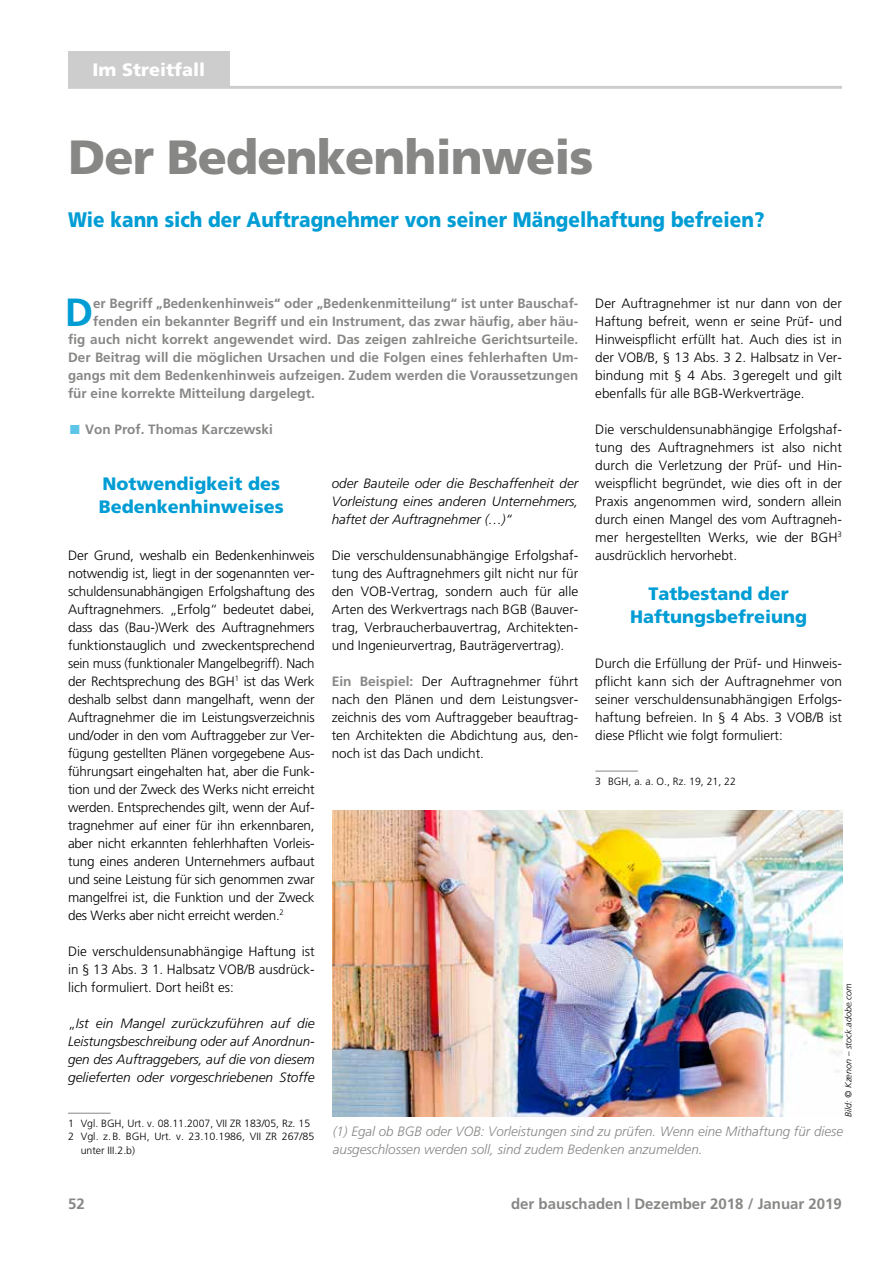
<style>
.page{position:relative;width:893px;height:1263px;background:#fff}
.page>*{position:absolute;margin:0;border:0;box-sizing:border-box;transform-origin:0 0}
.t1{font:48px "A Frutiger Black";letter-spacing:-.02em;color:#878786}
.t2{font:700 39.3px "A Frutiger";color:#009dd4}
.t3{font:21px "A Frutiger Black";color:#009dd4;scale:.9 1}
.t4{font:18px/22.5px "A Frutiger Black";color:#009dd4}
.t5{font:18px "A Frutiger Black";color:#fff}
.t6{font:700 15px "A Frutiger";color:#878786}
.t7{font:13.5px/18px "A Frutiger Light";color:#000;text-align:justify}
.t8{font:700 13.5px "A Frutiger";color:#878786}
.t9{font:italic 13.5px/18px "A Frutiger Light";color:#000;text-align:justify}
.t10{font:italic 13.5px/18px "A Frutiger Light";color:#878786}
.t11{font:10.5px "A Frutiger Light";color:#000}
.t12{font:italic 9px "A Frutiger Light";color:#000}
.s1{font-family:"A Frutiger Black";font-weight:400;color:#5dc5e8}
.s2{font-style:normal}
.s3{font-family:"A Frutiger";font-weight:700;color:#878786}
</style>
<div class="page">
<hr style="left:68px;top:86px;width:774px;height:3px;background:#cdcdcd">
<div style="left:68px;top:51px;width:162px;height:35px;background:#cdcdcd"></div>
<hr style="left:68px;top:1113px;width:43px;height:1px;background:#878786">
<hr style="left:595px;top:771px;width:43px;height:1px;background:#878786">
<img style="left:332px;top:811px;width:510px;height:306px">
<h3 class="t5" style="left:93px;top:57px;width:114px">Im Streitfall</h3>
<h1 class="t1" style="left:68px;top:122px;width:527px">Der Bedenkenhinweis</h1>
<h3 class="t3" style="left:68px;top:205px;width:775px">Wie kann sich der Auftragnehmer von seiner Mängelhaftung befreien?</h3>
<h2 class="t2" style="left:65px;top:283px;width:30px">D</h2>
<p class="t8" style="left:93px;top:293px;width:487px">er Begriff „Bedenkenhinweis“ oder „Bedenkenmitteilung“ ist unter Bauschaf-</p>
<p class="t7" style="left:595px;top:293px;width:248px">Der Auftragnehmer ist nur dann von der Haftung befreit, wenn er seine Prüf- und Hinweispflicht erfüllt hat. Auch dies ist in der VOB/B, § 13 Abs. 3 2. Halbsatz in Ver&shy;bindung mit § 4 Abs. 3geregelt und gilt ebenfalls für alle BGB-Werkverträge.</p>
<p class="t7" style="left:595px;top:419px;width:248px">Die verschuldensunabhängige Erfolgshaf&shy;tung des Auftragnehmers ist also nicht durch die Verletzung der Prüf- und Hin&shy;weispflicht begründet, wie dies oft in der Praxis angenommen wird, sondern allein durch einen Mangel des vom Auftragneh&shy;mer hergestellten Werks, wie der BGH<sup>3 </sup>ausdrücklich hervorhebt.</p>
<h3 class="t4" style="left:630px;top:581px;width:179px;text-align:center">Tatbestand der<br>Haftungsbefreiung</h3>
<p class="t7" style="left:595px;top:653px;width:248px">Durch die Erfüllung der Prüf- und Hinweis&shy;pflicht kann sich der Auftragnehmer von seiner verschuldensunabhängigen Erfolgs&shy;haftung befreien. In § 4 Abs. 3 VOB/B ist diese Pflicht wie folgt formuliert:</p>
<p class="t11" style="left:595px;top:773px;width:142px">3 BGH, a. a. O., Rz. 19, 21, 22</p>
<p class="t8" style="left:93px;top:311px;width:487px">fenden ein bekannter Begriff und ein Instrument, das zwar häufig, aber häu-</p>
<p class="t8" style="left:68px;top:329px;width:512px">fig auch nicht korrekt angewendet wird. Das zeigen zahlreiche Gerichtsurteile.</p>
<p class="t8" style="left:68px;top:347px;width:512px">Der Beitrag will die möglichen Ursachen und die Folgen eines fehlerhaften Um-</p>
<p class="t8" style="left:68px;top:365px;width:512px">gangs mit dem Bedenkenhinweis aufzeigen. Zudem werden die Voraussetzungen</p>
<p class="t8" style="left:68px;top:383px;width:248px">für eine korrekte Mitteilung dargelegt.</p>
<p class="t8" style="left:68px;top:419px;width:206px"><span class="s1">ð</span> Von Prof. Thomas Karczewski</p>
<h3 class="t4" style="left:99px;top:471px;width:187px">Notwendigkeit des<br>Bedenkenhinweises</h3>
<p class="t7" style="left:68px;top:545px;width:248px">Der Grund, weshalb ein Bedenkenhinweis notwendig ist, liegt in der sogenannten ver&shy;schuldensunabhängigen Erfolgshaftung des Auftragnehmers. „Erfolg“ bedeutet dabei, dass das (Bau-)Werk des Auftragnehmers funktionstauglich und zweckentsprechend sein muss (funktionaler Mangelbegriff). Nach der Rechtsprechung des BGH<sup>1</sup> ist das Werk deshalb selbst dann mangelhaft, wenn der Auftragnehmer die im Leistungsverzeichnis und/oder in den vom Auftraggeber zur Ver&shy;fügung gestellten Plänen vorgegebene Aus&shy;führungsart eingehalten hat, aber die Funk&shy;tion und der Zweck des Werks nicht erreicht werden. Entsprechendes gilt, wenn der Auf&shy;tragnehmer auf einer für ihn erkennbaren, aber nicht erkannten fehlerhhaften Vorleis&shy;tung eines anderen Unternehmers aufbaut und seine Leistung für sich genommen zwar mangelfrei ist, die Funktion und der Zweck des Werks aber nicht erreicht werden.<sup>2</sup></p>
<p class="t7" style="left:68px;top:941px;width:248px">Die verschuldensunabhängige Haftung ist in § 13 Abs. 3 1. Halbsatz VOB/B ausdrück&shy;lich formuliert. Dort heißt es:</p>
<p class="t9" style="left:68px;top:1013px;width:248px"><span class="s2">„</span>Ist ein Mangel zurückzuführen auf die Leistungsbeschreibung oder auf Anordnun&shy;gen des Auftraggebers, auf die von diesem gelieferten oder vorgeschriebenen Stoffe</p>
<p class="t11" style="left:68px;top:1115px;width:244px">1 Vgl. BGH, Urt. v. 08.11.2007, VII ZR 183/05, Rz. 15</p>
<p class="t11" style="left:68px;top:1129px;width:248px">2 Vgl. z.B. BGH, Urt. v. 23.10.1986, VII ZR 267/85</p>
<p class="t11" style="left:81px;top:1142px;width:56px">unter III.2.b)</p>
<p class="t9" style="left:332px;top:473px;width:248px">oder Bauteile oder die Beschaffenheit der Vorleistung eines anderen Unternehmers, haftet der Auftragnehmer (…)“</p>
<p class="t7" style="left:332px;top:545px;width:248px">Die verschuldensunabhängige Erfolgshaf&shy;tung des Auftragnehmers gilt nicht nur für den VOB-Vertrag, sondern auch für alle Arten des Werkvertrags nach BGB (Bauver&shy;trag, Verbraucherbauvertrag, Architekten&shy;und Ingenieurvertrag, Bauträgervertrag).</p>
<p class="t7" style="left:332px;top:671px;width:248px"><span class="s3">Ein Beispiel:</span> Der Auftragnehmer führt nach den Plänen und dem Leistungsver&shy;zeichnis des vom Auftraggeber beauftrag&shy;ten Architekten die Abdichtung aus, den&shy;noch ist das Dach undicht.</p>
<p class="t12" style="left:842px;top:1117px;width:134px;rotate:-90deg">Bild: © Kzenon – stock.adobe.com</p>
<p class="t10" style="left:333px;top:1121px;width:512px">(1) Egal ob BGB oder VOB: Vorleistungen sind zu prüfen. Wenn eine Mithaftung für diese ausgeschlossen werden soll, sind zudem Bedenken anzumelden.</p>
<p class="t6" style="left:68px;top:1192px;width:18px">52</p>
<p class="t6" style="left:511px;top:1192px;width:332px">der bauschaden | Dezember 2018 / Januar 2019</p>
</div>
